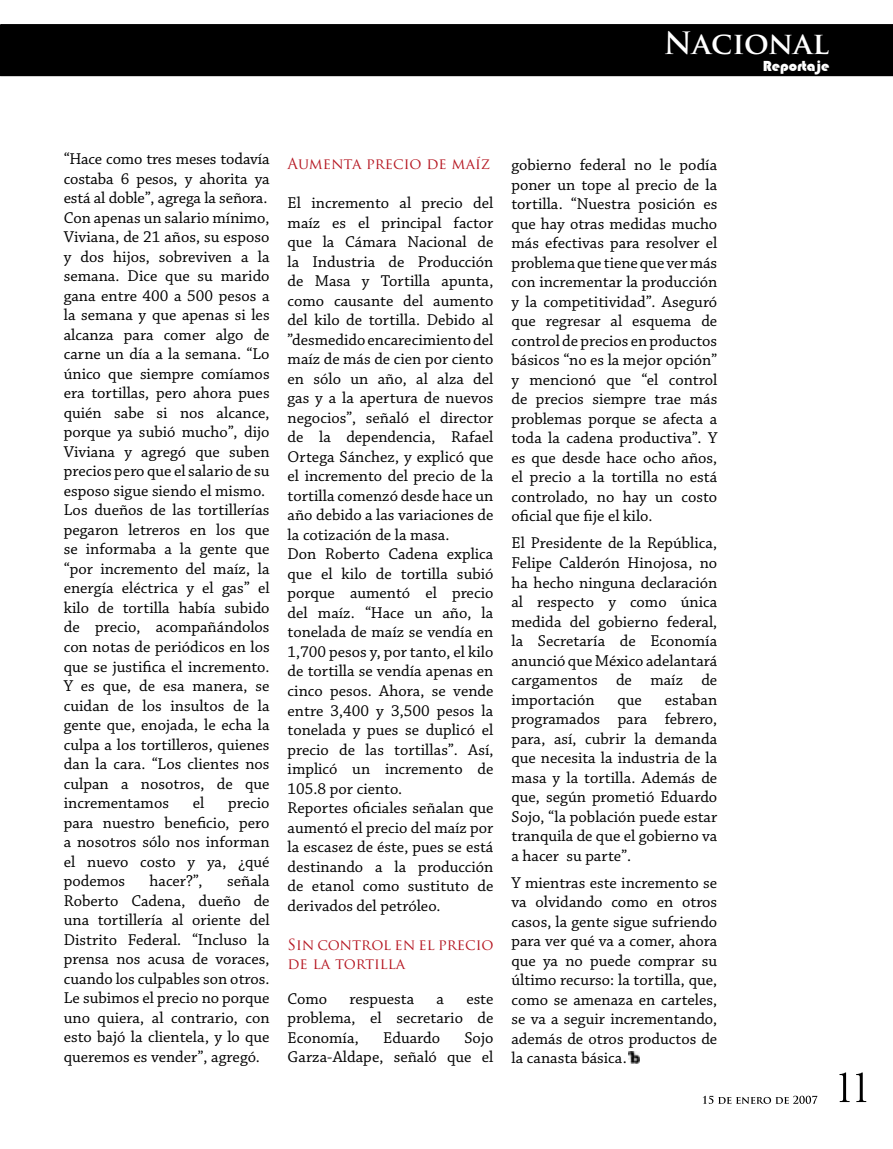
<style>
.page{position:relative;width:893px;height:1149px;background:#fff}
.page>*{position:absolute;margin:0;border:0;box-sizing:border-box;transform-origin:0 0}
.t1{font:700 30px "Trajan Pro";color:#fff}
.t2{font:16.5px/19.5px "Chaparral Pro";color:#000;text-align:justify}
.t3{font:15px/19.5px "Trajan Pro";color:#b51621}
.t4{font:15px "Bauhaus 93";color:#fff}
</style>
<div class="page">
<div style="left:0;top:24px;width:893px;height:52px;background:#000"></div>
<svg style="left:839px;top:1072px;width:25px;height:29px"></svg>
<svg style="left:703px;top:1095px;width:114px;height:8px"></svg>
<svg style="left:628px;top:1051px;width:12px;height:12px"></svg>
<h1 class="t1" style="left:664px;top:25px;width:167px">Nacional</h1>
<p class="t4" style="left:763px;top:57px;width:68px">Reportaje</p>
<p class="t2" style="left:64px;top:150px;width:207px;text-align:left">“Hace como tres meses todavía costaba 6 pesos, y ahorita ya está al doble”, agrega la señora.<br>Con apenas un salario mínimo,<br>Viviana, de 21 años, su esposo y dos hijos, sobreviven a la semana. Dice que su marido gana entre 400 a 500 pesos a la semana y que apenas si les alcanza para comer algo de carne un día a la semana. “Lo único que siempre comíamos era tortillas, pero ahora pues quién sabe si nos alcance, porque ya subió mucho”, dijo<br>Viviana y agregó que suben precios pero que el salario de su esposo sigue siendo el mismo.<br>Los dueños de las tortillerías pegaron letreros en los que se informaba a la gente que “por incremento del maíz, la energía eléctrica y el gas” el kilo de tortilla había subido de precio, acompañándolos con notas de periódicos en los que se justifica el incremento.<br>Y es que, de esa manera, se cuidan de los insultos de la gente que, enojada, le echa la culpa a los tortilleros, quienes dan la cara. “Los clientes nos culpan a nosotros, de que incrementamos</p>
<p class="t2" style="left:193px;top:793px;width:13px">el</p>
<p class="t2" style="left:64px;top:793px;width:207px;text-indent:164px">precio para nuestro beneficio, pero a nosotros sólo nos informan el nuevo costo y ya, ¿qué podemos</p>
<p class="t2" style="left:64px;top:871px;width:207px;text-indent:163px">señala Roberto Cadena, dueño de una tortillería al oriente del Distrito Federal. “Incluso la prensa nos acusa de voraces, cuando los culpables son otros.<br>Le subimos el precio no porque uno quiera, al contrario, con esto bajó la clientela, y lo que queremos es vender”, agregó.</p>
<p class="t2" style="left:150px;top:871px;width:55px">hacer?”,</p>
<p class="t3" style="left:288px;top:154px;width:204px">Aumenta precio de maíz</p>
<p class="t2" style="left:288px;top:194px;width:207px;text-align:left">El incremento al precio del maíz es el principal factor que la Cámara Nacional de la Industria de Producción de Masa y Tortilla apunta, como causante del aumento del kilo de tortilla. Debido al ”desmedido encarecimiento del maíz de más de cien por ciento en sólo un año, al alza del gas y a la apertura de nuevos negocios”, señaló el director de la dependencia, Rafael<br>Ortega Sánchez, y explicó que el incremento del precio de la tortilla comenzó desde hace un año debido a las variaciones de la cotización de la masa.<br>Don Roberto Cadena explica que el kilo de tortilla subió porque aumentó el precio del maíz. “Hace un año, la tonelada de maíz se vendía en<br>1,700 pesos y, por tanto, el kilo de tortilla se vendía apenas en cinco pesos. Ahora, se vende entre 3,400 y 3,500 pesos la tonelada y pues se duplicó el precio de las tortillas”. Así, implicó un incremento de<br>105.8 por ciento.<br>Reportes oficiales señalan que aumentó el precio del maíz por la escasez de éste, pues se está destinando a la producción de etanol como sustituto de derivados del petróleo.</p>
<p class="t3" style="left:288px;top:934px;width:207px">Sin control en el precio de la tortilla</p>
<p class="t2" style="left:288px;top:989px;width:41px">Como</p>
<p class="t2" style="left:350px;top:989px;width:66px">respuesta</p>
<p class="t2" style="left:437px;top:989px;width:9px">a</p>
<p class="t2" style="left:288px;top:989px;width:207px;text-indent:179px">este problema, el secretario de Economía,</p>
<p class="t2" style="left:383px;top:1028px;width:58px">Eduardo</p>
<p class="t2" style="left:288px;top:1028px;width:207px;text-align:right">Sojo<br>Garza-Aldape, señaló que el</p>
<p class="t2" style="left:511px;top:156px;width:207px">gobierno federal no le podía poner un tope al precio de la tortilla. “Nuestra posición es que hay otras medidas mucho más efectivas para resolver el problema que tiene que ver más con incrementar la producción y la competitividad”. Aseguró que regresar al esquema de control de precios en productos básicos “no es la mejor opción” y mencionó que “el control de precios siempre trae más problemas porque se afecta a toda la cadena productiva”. Y es que desde hace ocho años, el precio a la tortilla no está controlado, no hay un costo oficial que fije el kilo.</p>
<p class="t2" style="left:511px;top:534px;width:207px">El Presidente de la República, Felipe Calderón Hinojosa, no ha hecho ninguna declaración al respecto y como única medida del gobierno federal, la Secretaría de Economía anunció que México adelantará cargamentos de maíz de importación</p>
<p class="t2" style="left:511px;top:690px;width:207px;text-indent:153px">estaban programados para febrero, para, así, cubrir la demanda que necesita la industria de la masa y la tortilla. Además de que, según prometió Eduardo Sojo, “la población puede estar tranquila de que el gobierno va a hacer su parte”.</p>
<p class="t2" style="left:511px;top:873px;width:207px">Y mientras este incremento se va olvidando como en otros casos, la gente sigue sufriendo para ver qué va a comer, ahora que ya no puede comprar su último recurso: la tortilla, que, como se amenaza en carteles, se va a seguir incrementando, además de otros productos de la canasta básica.</p>
<p class="t2" style="left:618px;top:690px;width:26px">que</p>
</div>
